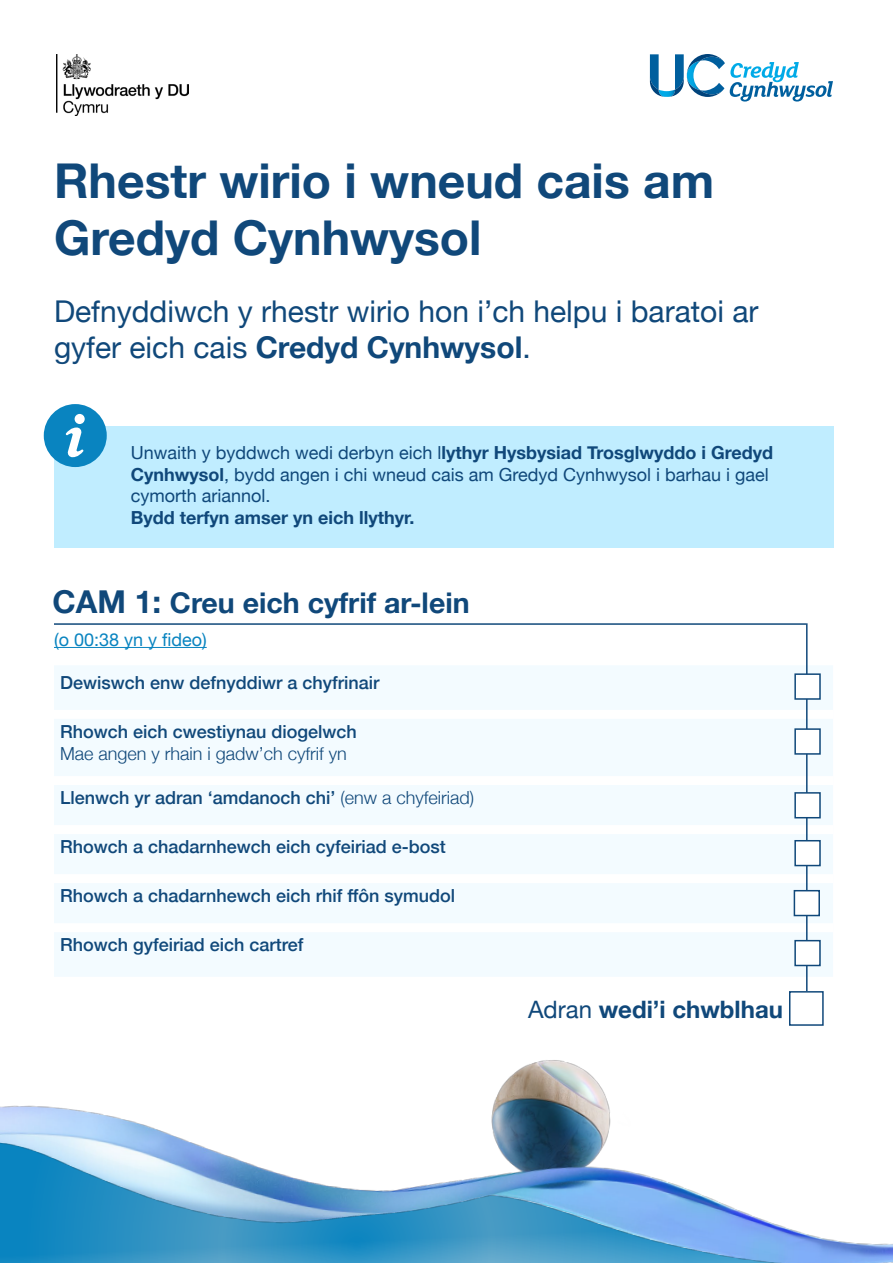
<style>
.page{position:relative;width:893px;height:1263px;background:#fff}
.page>*{position:absolute;margin:0;border:0;box-sizing:border-box;transform-origin:0 0}
.t1{font:700 48px/57.6px "Helvetica Neue";color:#10487a}
.t2{font:30px/36px "Helvetica Neue";color:#10487a}
.t3{font:700 28.5px "Helvetica Neue";color:#10487a}
.t4{font:700 24px "Helvetica Neue";color:#10487a}
.t5{font:500 18px "Helvetica Neue";color:#10487a}
.t6{font:18px/21.6px "Helvetica Neue";color:#10487a}
.t7{font:300 18px "Helvetica Neue";color:#10487a}
.t8{font:700 18px "Helvetica Neue";color:#10487a}
.t9{font:18px "Helvetica Neue";color:#0984c0}
.s1{font-weight:700}
.s2{font-size:31.5px}
.s3{font-weight:300}
.s4{font-weight:400}
</style>
<div class="page">
<img style="left:0;top:977px;width:893px;height:286px">
<div style="left:54px;top:426px;width:779px;height:121px;background:#c0edff"></div>
<img style="left:56px;top:54px;width:133px;height:61px">
<div style="left:54px;top:665px;width:779px;height:312px;background:#f3fbff"></div>
<div style="left:54px;top:710px;width:779px;height:9px;background:#fff"></div>
<div style="left:54px;top:776px;width:779px;height:9px;background:#fff"></div>
<div style="left:54px;top:825px;width:779px;height:9px;background:#fff"></div>
<div style="left:54px;top:874px;width:779px;height:9px;background:#fff"></div>
<div style="left:54px;top:923px;width:779px;height:9px;background:#fff"></div>
<hr style="left:806px;top:623px;width:1px;height:368px;background:#10487a">
<div style="left:794px;top:673px;width:27px;height:27px;background:#fff;border:2px solid #10487a"></div>
<div style="left:794px;top:728px;width:27px;height:27px;background:#fff;border:2px solid #10487a"></div>
<div style="left:794px;top:792px;width:27px;height:26px;background:#fff;border:2px solid #10487a"></div>
<div style="left:794px;top:840px;width:27px;height:26px;background:#fff;border:2px solid #10487a"></div>
<div style="left:789px;top:991px;width:35px;height:35px;border:2px solid #10487a"></div>
<div style="left:794px;top:890px;width:26px;height:26px;background:#fff;border:2px solid #10487a"></div>
<hr style="left:54px;top:623px;width:752px;height:2px;background:#10487a">
<hr style="left:54px;top:647px;width:153px;height:1px;background:#0984c0">
<div style="left:794px;top:940px;width:27px;height:26px;background:#fff;border:2px solid #10487a"></div>
<div style="left:44px;top:404px;width:63px;height:63px;background:#0984c0;border-radius:50%"></div>
<svg style="left:66px;top:427px;width:17px;height:30px"></svg>
<div style="left:75px;top:414px;width:10px;height:10px;background:#fff;border-radius:50%"></div>
<svg style="left:650px;top:54px;width:183px;height:48px"></svg>
<h1 class="t1" style="left:54px;top:153px;width:662px">Rhestr wirio i wneud cais am<br>Gredyd Cynhwysol</h1>
<h2 class="t2" style="left:54px;top:295px;width:706px">Defnyddiwch y rhestr wirio hon i’ch helpu i baratoi ar gyfer eich cais <span class="s1">Credyd Cynhwysol</span>.</h2>
<p class="t6" style="left:131px;top:443px;width:644px">Unwaith y byddwch wedi derbyn eich l<span class="s1">lythyr Hysbysiad Trosglwyddo i Gredyd<br>Cynhwysol</span>, bydd angen i chi wneud cais am Gredyd Cynhwysol i barhau i gael cymorth ariannol.</p>
<p class="t8" style="left:131px;top:503px;width:285px">Bydd terfyn amser yn eich llythyr.</p>
<h3 class="t3" style="left:53px;top:581px;width:418px"><span class="s2">CAM 1:</span> Creu eich cyfrif ar-lein</h3>
<p class="t9" style="left:54px;top:626px;width:154px">(o 00:38 yn y fideo)</p>
<p class="t5" style="left:60px;top:668px;width:321px">Dewiswch enw defnyddiwr a chyfrinair</p>
<p class="t5" style="left:60px;top:717px;width:298px">Rhowch eich cwestiynau diogelwch</p>
<p class="t7" style="left:60px;top:738px;width:288px">Mae angen y rhain i gadw’ch cyfrif yn</p>
<p class="t5" style="left:60px;top:783px;width:416px">Llenwch yr adran ‘amdanoch chi’ <span class="s3">(enw a chyfeiriad)</span></p>
<p class="t5" style="left:60px;top:832px;width:387px">Rhowch a chadarnhewch eich cyfeiriad e-bost</p>
<p class="t5" style="left:60px;top:881px;width:397px">Rhowch a chadarnhewch eich rhif ffôn symudol</p>
<p class="t5" style="left:60px;top:930px;width:245px">Rhowch gyfeiriad eich cartref</p>
<h3 class="t4" style="left:528px;top:990px;width:257px"><span class="s4">Adran</span> wedi’i chwblhau</h3>
</div>
